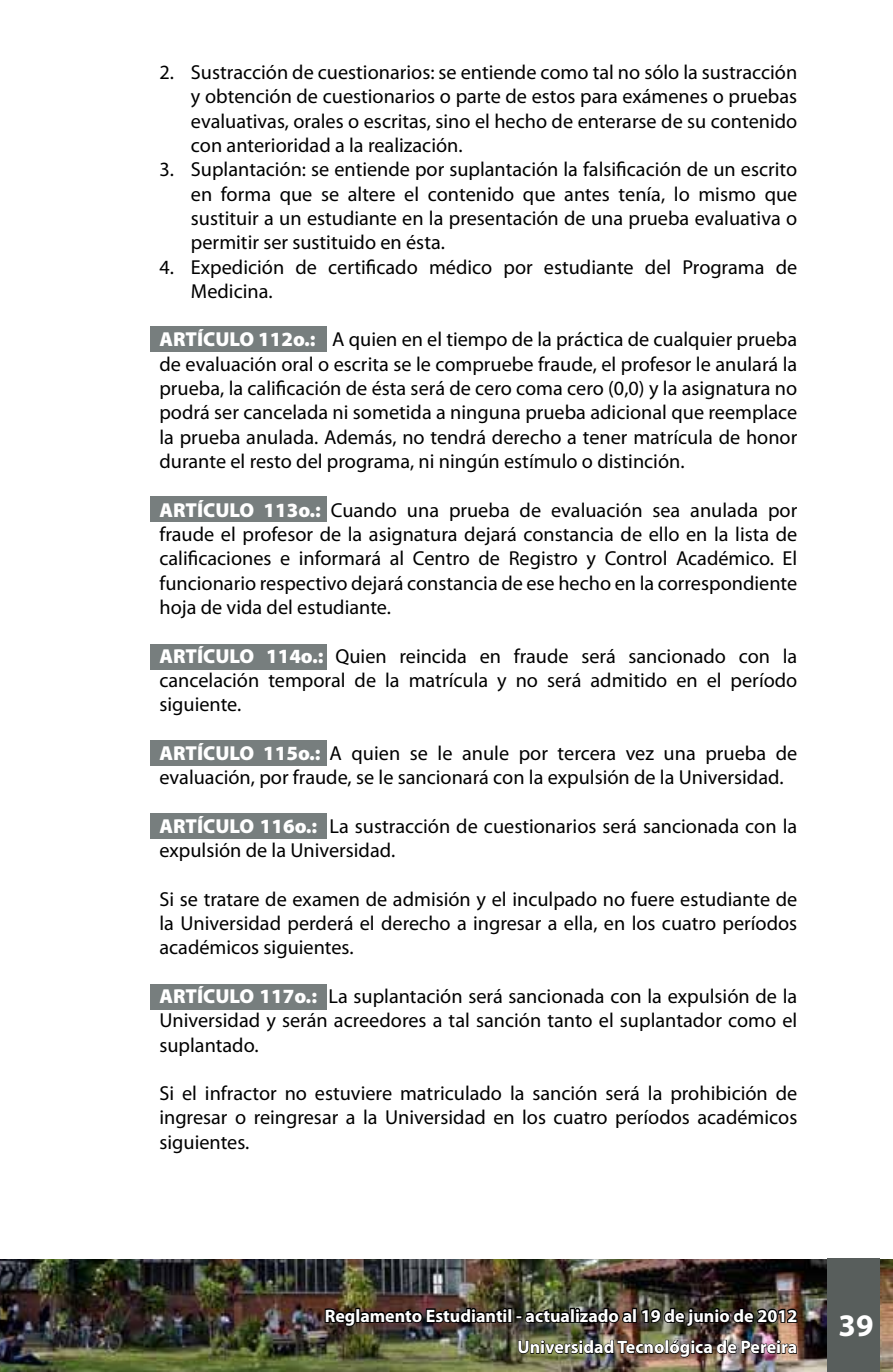
<style>
.page{position:relative;width:893px;height:1372px;background:#fff}
.page>*{position:absolute;margin:0;border:0;box-sizing:border-box;transform-origin:0 0}
.t1{font:700 31.5px "Myriad Pro";color:#fff}
.t2{font:20.25px/24.3px "Myriad Pro";color:#000;text-align:justify}
.t3{font:700 18px/31.5px "Myriad Pro";color:#fff;text-align:right}
.s1{font-weight:900;color:#fff}
</style>
<div class="page">
<img style="left:0;top:1259px;width:893px;height:112px">
<div style="left:827px;top:1258px;width:52px;height:113px;background:#585e5c"></div>
<img style="left:324px;top:1275px;width:184px;height:83px">
<div style="left:507px;top:1307px;width:5px;height:15px;border:2px solid #000"></div>
<img style="left:516px;top:1275px;width:283px;height:92px">
<div style="left:150px;top:644px;width:176px;height:26px;background:#777e7e"></div>
<div style="left:150px;top:326px;width:176px;height:26px;background:#777e7e"></div>
<div style="left:150px;top:496px;width:176px;height:25px;background:#777e7e"></div>
<div style="left:150px;top:813px;width:176px;height:26px;background:#777e7e"></div>
<div style="left:150px;top:740px;width:176px;height:25px;background:#777e7e"></div>
<div style="left:150px;top:984px;width:176px;height:25px;background:#777e7e"></div>
<p class="t2" style="left:191px;top:60px;width:608px;text-indent:-32px">2. Sustracción de cuestionarios: se entiende como tal no sólo la sustracción y obtención de cuestionarios o parte de estos para exámenes o pruebas evaluativas, orales o escritas, sino el hecho de enterarse de su contenido con anterioridad a la realización.</p>
<p class="t2" style="left:191px;top:157px;width:608px;text-indent:-32px">3. Suplantación: se entiende por suplantación la falsificación de un escrito en forma que se altere el contenido que antes tenía, lo mismo que sustituir a un estudiante en la presentación de una prueba evaluativa o permitir ser sustituido en ésta.</p>
<p class="t2" style="left:191px;top:254px;width:608px;text-indent:-32px">4. Expedición de certificado médico por estudiante del Programa de<br>Medicina.</p>
<p class="t2" style="left:159px;top:327px;width:639px"><span class="s1">ARTÍCULO 112o.:</span> A quien en el tiempo de la práctica de cualquier prueba de evaluación oral o escrita se le compruebe fraude, el profesor le anulará la prueba, la calificación de ésta será de cero coma cero (0,0) y la asignatura no podrá ser cancelada ni sometida a ninguna prueba adicional que reemplace la prueba anulada. Además, no tendrá derecho a tener matrícula de honor durante el resto del programa, ni ningún estímulo o distinción.</p>
<p class="t2" style="left:159px;top:497px;width:639px"><span class="s1">ARTÍCULO 113o.:</span> Cuando una prueba de evaluación sea anulada por fraude el profesor de la asignatura dejará constancia de ello en la lista de calificaciones e informará al Centro de Registro y Control Académico. El funcionario respectivo dejará constancia de ese hecho en la correspondiente hoja de vida del estudiante.</p>
<p class="t2" style="left:159px;top:643px;width:639px"><span class="s1">ARTÍCULO 114o.:</span> Quien reincida en fraude será sancionado con la cancelación temporal de la matrícula y no será admitido en el período siguiente.</p>
<p class="t2" style="left:159px;top:740px;width:639px"><span class="s1">ARTÍCULO 115o.:</span> A quien se le anule por tercera vez una prueba de evaluación, por fraude, se le sancionará con la expulsión de la Universidad.</p>
<p class="t2" style="left:159px;top:813px;width:639px"><span class="s1">ARTÍCULO 116o.:</span> La sustracción de cuestionarios será sancionada con la expulsión de la Universidad.</p>
<p class="t2" style="left:159px;top:886px;width:639px">Si se tratare de examen de admisión y el inculpado no fuere estudiante de la Universidad perderá el derecho a ingresar a ella, en los cuatro períodos académicos siguientes.</p>
<p class="t2" style="left:159px;top:983px;width:639px"><span class="s1">ARTÍCULO 117o.:</span> La suplantación será sancionada con la expulsión de la Universidad y serán acreedores a tal sanción tanto el suplantador como el suplantado.</p>
<p class="t2" style="left:159px;top:1080px;width:639px">Si el infractor no estuviere matriculado la sanción será la prohibición de ingresar o reingresar a la Universidad en los cuatro períodos académicos siguientes.</p>
<p class="t3" style="left:325px;top:1299px;width:474px">Reglamento Estudiantil - actualizado al 19 de junio de 2012<br>Universidad Tecnológica de Pereira</p>
<h1 class="t1" style="left:838px;top:1304px;width:36px">39</h1>
</div>
